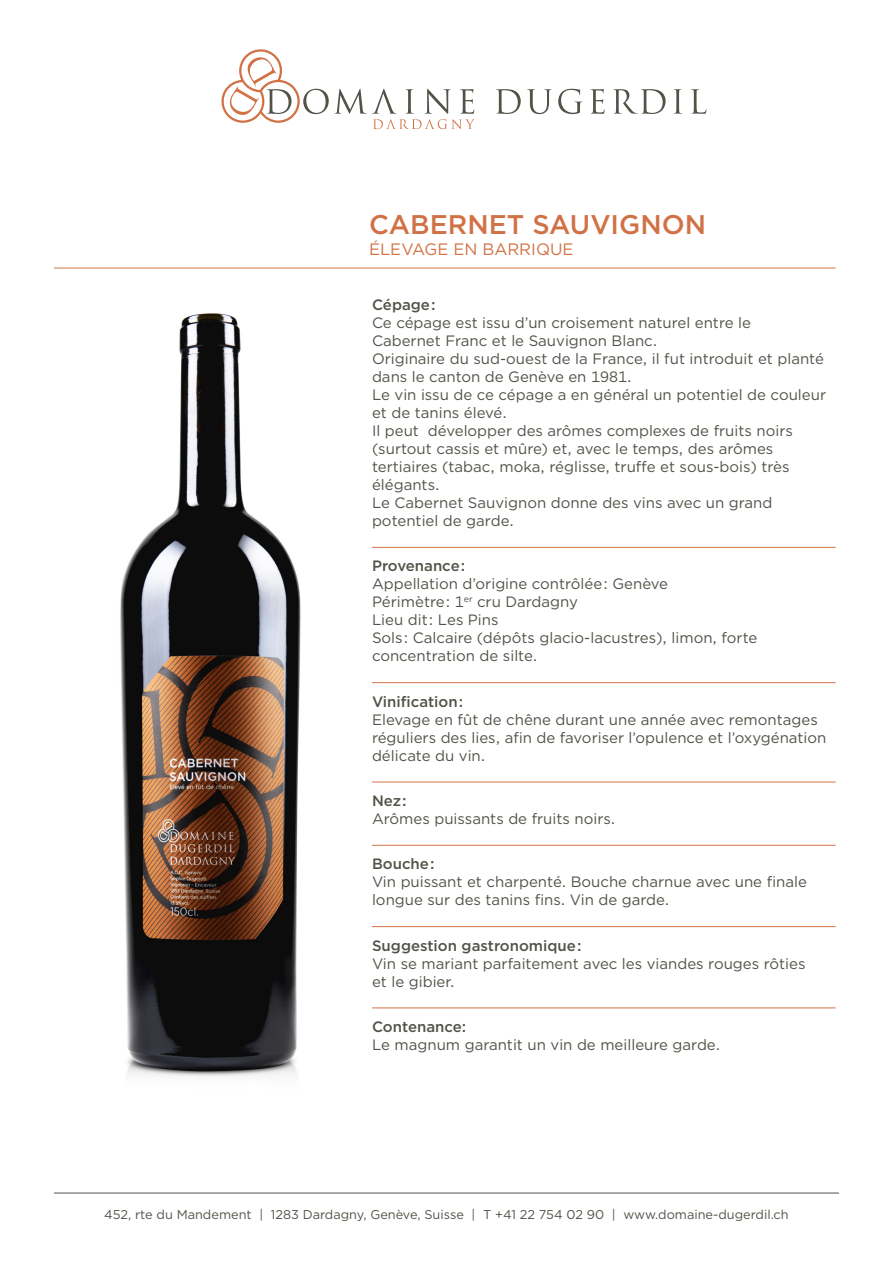
<style>
.page{position:relative;width:893px;height:1263px;background:#fff}
.page>*{position:absolute;margin:0;border:0;box-sizing:border-box;transform-origin:0 0}
.t1{font:500 27px "Gotham";color:#d17246}
.t2{font:16.5px "Gotham";color:#d17246}
.t3{font:15px/18px "Gotham";color:#535249}
.t4{font:500 15px "Gotham";color:#535249}
.t5{font:12.75px "Gotham";color:#535249}
</style>
<div class="page">
<img style="left:120px;top:313px;width:181px;height:764px">
<hr style="left:54px;top:268px;width:782px;height:1px;background:#d17246">
<hr style="left:372px;top:547px;width:464px;height:1px;background:#d17246">
<hr style="left:372px;top:682px;width:464px;height:1px;background:#d17246">
<hr style="left:372px;top:782px;width:464px;height:1px;background:#d17246">
<hr style="left:372px;top:845px;width:464px;height:1px;background:#d17246">
<hr style="left:372px;top:926px;width:464px;height:1px;background:#d17246">
<hr style="left:372px;top:1008px;width:464px;height:1px;background:#d17246">
<hr style="left:54px;top:1193px;width:785px;height:1px;background:#535249">
<svg style="left:496px;top:89px;width:25px;height:25px"></svg>
<svg style="left:527px;top:89px;width:24px;height:25px"></svg>
<svg style="left:558px;top:89px;width:24px;height:25px"></svg>
<svg style="left:590px;top:89px;width:15px;height:25px"></svg>
<svg style="left:613px;top:89px;width:53px;height:25px"></svg>
<svg style="left:674px;top:89px;width:8px;height:25px"></svg>
<svg style="left:691px;top:89px;width:15px;height:25px"></svg>
<svg style="left:221px;top:49px;width:253px;height:80px"></svg>
<h1 class="t1" style="left:369px;top:206px;width:338px">CABERNET SAUVIGNON</h1>
<p class="t2" style="left:369px;top:238px;width:206px">ÉLEVAGE EN BARRIQUE</p>
<p class="t4" style="left:372px;top:295px;width:65px">Cépage :</p>
<p class="t3" style="left:372px;top:313px;width:455px">Ce cépage est issu d’un croisement naturel entre le<br>Cabernet Franc et le Sauvignon Blanc.<br>Originaire du sud-ouest de la France, il fut introduit et planté dans le canton de Genève en 1981.<br>Le vin issu de ce cépage a en général un potentiel de couleur et de tanins élevé.<br>Il peut développer des arômes complexes de fruits noirs (surtout cassis et mûre) et, avec le temps, des arômes tertiaires (tabac, moka, réglisse, truffe et sous-bois) très élégants.<br>Le Cabernet Sauvignon donne des vins avec un grand potentiel de garde.</p>
<p class="t4" style="left:372px;top:556px;width:95px">Provenance :</p>
<p class="t3" style="left:372px;top:575px;width:387px">Appellation d’origine contrôlée : Genève<br>Périmètre : 1<sup>er</sup> cru Dardagny<br>Lieu dit : Les Pins<br>Sols : Calcaire (dépôts glacio-lacustres), limon, forte concentration de silte.</p>
<p class="t4" style="left:372px;top:691px;width:93px">Vinification :</p>
<p class="t3" style="left:372px;top:710px;width:456px">Elevage en fût de chêne durant une année avec remontages réguliers des lies, afin de favoriser l’opulence et l’oxygénation délicate du vin.</p>
<p class="t4" style="left:372px;top:791px;width:36px">Nez :</p>
<p class="t3" style="left:372px;top:809px;width:245px">Arômes puissants de fruits noirs.</p>
<p class="t4" style="left:372px;top:854px;width:64px">Bouche :</p>
<p class="t3" style="left:372px;top:873px;width:436px">Vin puissant et charpenté. Bouche charnue avec une finale longue sur des tanins fins. Vin de garde.</p>
<p class="t4" style="left:372px;top:935px;width:211px">Suggestion gastronomique :</p>
<p class="t3" style="left:372px;top:954px;width:435px">Vin se mariant parfaitement avec les viandes rouges rôties et le gibier.</p>
<p class="t4" style="left:372px;top:1017px;width:96px">Contenance:</p>
<p class="t3" style="left:372px;top:1035px;width:350px">Le magnum garantit un vin de meilleure garde.</p>
<p class="t5" style="left:104px;top:1206px;width:686px">452, rte du Mandement | 1283 Dardagny, Genève, Suisse | T +41 22 754 02 90 | www.domaine-dugerdil.ch</p>
</div>
